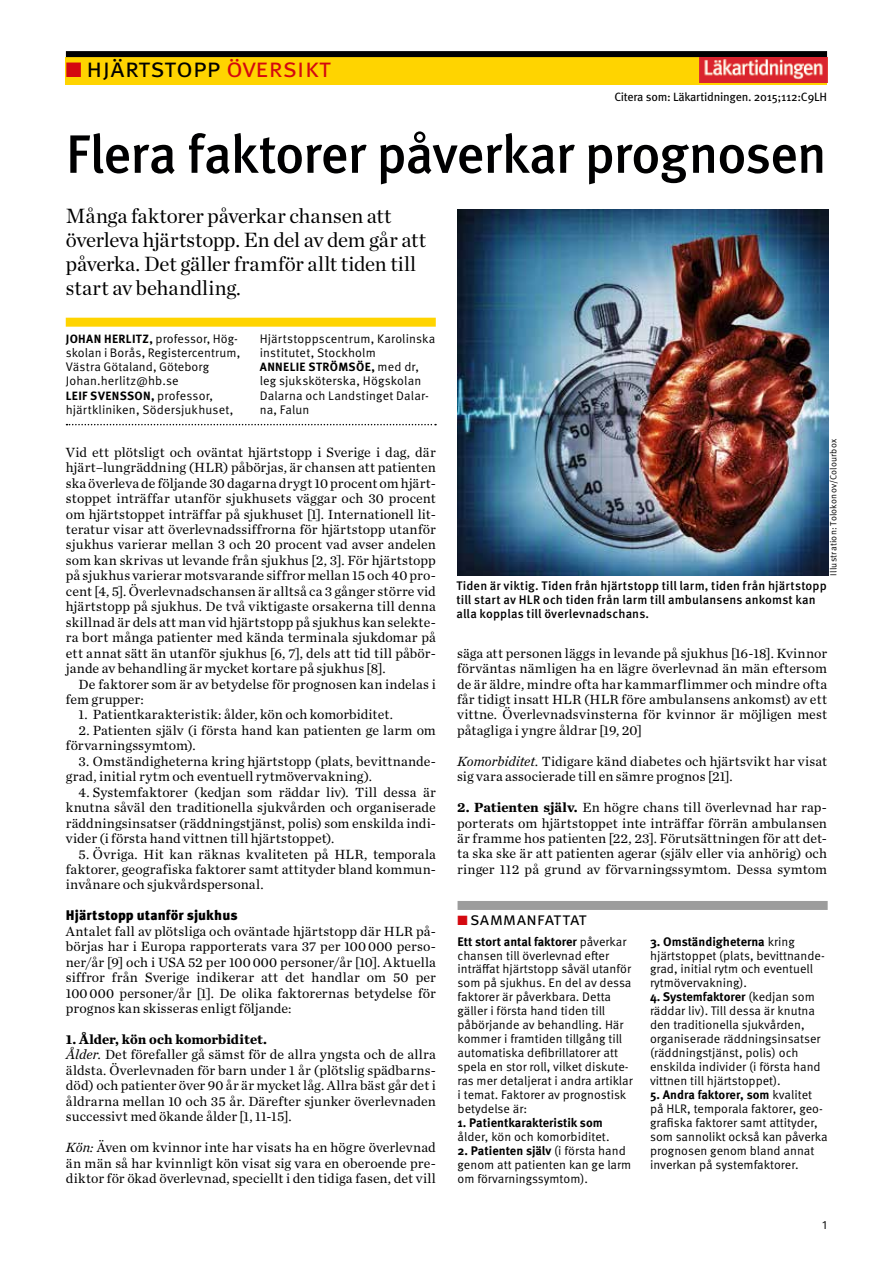
<style>
.page{position:relative;width:893px;height:1263px;background:#fff}
.page>*{position:absolute;margin:0;border:0;box-sizing:border-box;transform-origin:0 0}
.t1{font:500 54px "Meta OT";letter-spacing:-.025em;color:#000001}
.t2{font:27px "Meta OT Norm";letter-spacing:-.01em;color:#000001}
.t3{font:21px/24px "Chronicle Deck";letter-spacing:-.005em;color:#000001}
.t4{font:18px "Meta OT Norm";letter-spacing:-.015em;color:#000001}
.t5{font:13.95px/15.5px "Chronicle Text G1";letter-spacing:.01em;color:#000001;text-align:justify}
.t6{font:900 13.95px "Meta OT";letter-spacing:.005em;color:#000001}
.t7{font:12.45px/14px "Meta OT Norm";color:#000001}
.t8{font:700 12.45px "Meta OT";color:#000001}
.t9{font:500 12.45px/14.2px "Meta OT";letter-spacing:.01em;color:#000001}
.t10{font:700 12px "Meta OT";letter-spacing:.03em;color:#000001}
.t11{font:12px "Meta OT";letter-spacing:-.02em;color:#000001}
.t12{font:12px "Meta OT Norm";color:#000001}
.t13{font:9px "Meta OT Norm";letter-spacing:.02em;color:#000001}
.s1{color:#d4080f}
.s2{font-family:"Meta OT";font-weight:700;font-size:21px;color:#d4080f}
.s3{font-family:"Meta OT";font-weight:700;font-size:12px}
.s4{font-family:"Meta OT Norm";font-weight:400;font-size:12.45px}
.s5{font-weight:700}
.s6{font-style:italic}
.s7{font-family:"Meta OT Norm";font-weight:400}
</style>
<div class="page">
<div style="left:66px;top:57px;width:761px;height:28px;background:#ffd400"></div>
<div style="left:66px;top:51px;width:761px;height:6px;background:#000001"></div>
<div style="left:458px;top:901px;width:370px;height:9px;background:#9c9c9c"></div>
<div style="left:66px;top:318px;width:370px;height:9px;background:#ffd400"></div>
<svg style="left:67px;top:424px;width:369px;height:1px"></svg>
<img style="left:700px;top:57px;width:127px;height:25px">
<img style="left:458px;top:209px;width:370px;height:366px">
<h2 class="t2" style="left:66px;top:51px;width:267px"><span class="s1">■</span><span class="s2">■</span> hjärtstopp <span class="s1">översikt</span></h2>
<p class="t11" style="left:614px;top:89px;width:214px">Citera som: Läkartidningen. 2015;112:C9LH</p>
<h1 class="t1" style="left:66px;top:121px;width:763px">Flera faktorer påverkar prognosen</h1>
<h3 class="t3" style="left:66px;top:202px;width:362px">Många faktorer påverkar chansen att överleva hjärtstopp. En del av dem går att påverka. Det gäller framför allt tiden till start av behandling.</h3>
<p class="t7" style="left:66px;top:331px;width:176px"><span class="s3">JOHAN HERLITZ,</span> professor, Hög&shy;skolan i Borås, Registercentrum,<br>Västra Götaland, Göteborg<br>Johan.herlitz@hb.se</p>
<p class="t10" style="left:66px;top:388px;width:149px">LEIF SVENSSON, <span class="s4">professor,</span></p>
<p class="t7" style="left:66px;top:403px;width:169px">hjärtkliniken, Södersjukhuset,</p>
<p class="t7" style="left:260px;top:331px;width:177px">Hjärtstoppscentrum, Karolinska institutet, Stockholm</p>
<p class="t10" style="left:260px;top:359px;width:161px">ANNELIE STRÖMSÖE, <span class="s4">med dr,</span></p>
<p class="t7" style="left:260px;top:374px;width:171px">leg sjuksköterska, Högskolan<br>Dalarna och Landstinget Dalar&shy;na, Falun</p>
<p class="t5" style="left:66px;top:444px;width:371px">Vid ett plötsligt och oväntat hjärtstopp i Sverige i dag, där hjärt–lungräddning (HLR) påbörjas, är chansen att patienten ska överleva de följande 30 dagarna drygt 10 procent om hjärt&shy;stoppet inträffar utanför sjukhusets väggar och 30 procent om hjärtstoppet inträffar på sjukhuset [1]. Internationell lit&shy;teratur visar att överlevnadssiffrorna för hjärtstopp utanför sjukhus varierar mellan 3 och 20 procent vad avser andelen som kan skrivas ut levande från sjukhus [2, 3]. För hjärtstopp på sjukhus varierar motsvarande siffror mellan 15 och 40 pro&shy;cent [4, 5]. Överlevnadschansen är alltså ca 3 gånger större vid hjärtstopp på sjukhus. De två viktigaste orsakerna till denna skillnad är dels att man vid hjärtstopp på sjukhus kan selekte&shy;ra bort många patienter med kända terminala sjukdomar på ett annat sätt än utanför sjukhus [6, 7], dels att tid till påbör&shy;jande av behandling är mycket kortare på sjukhus [8].</p>
<p class="t5" style="left:66px;top:675px;width:371px;text-indent:13px">De faktorer som är av betydelse för prognosen kan indelas i fem grupper:</p>
<p class="t5" style="left:79px;top:706px;width:316px">1. Patientkarakteristik: ålder, kön och komorbiditet.</p>
<p class="t5" style="left:66px;top:722px;width:371px;text-indent:13px">2. Patienten själv (i första hand kan patienten ge larm om förvarningssymtom).</p>
<p class="t5" style="left:66px;top:753px;width:371px;text-indent:13px">3. Omständigheterna kring hjärtstopp (plats, bevittnande&shy;grad, initial rytm och eventuell rytmövervakning).</p>
<p class="t5" style="left:66px;top:783px;width:371px;text-indent:13px">4. Systemfaktorer (kedjan som räddar liv). Till dessa är knutna såväl den traditionella sjukvården och organiserade räddningsinsatser (räddningstjänst, polis) som enskilda indi&shy;vider (i första hand vittnen till hjärtstoppet).</p>
<p class="t5" style="left:66px;top:845px;width:371px;text-indent:13px">5. Övriga. Hit kan räknas kvaliteten på HLR, temporala faktorer, geografiska faktorer samt attityder bland kommun&shy;invånare och sjukvårdspersonal.</p>
<p class="t6" style="left:66px;top:907px;width:173px">Hjärtstopp utanför sjukhus</p>
<p class="t5" style="left:66px;top:922px;width:371px">Antalet fall av plötsliga och oväntade hjärtstopp där HLR på&shy;börjas har i Europa rapporterats vara 37 per 100 000 perso&shy;ner/år [9] och i USA 52 per 100 000 personer/år [10]. Aktuella siffror från Sverige indikerar att det handlar om 50 per 100 000 personer/år [1]. De olika faktorernas betydelse för prognos kan skisseras enligt följande:</p>
<p class="t5" style="left:66px;top:1031px;width:371px;text-align:left"><span class="s5">1. Ålder, kön och komorbiditet.<br></span><span class="s6">Ålder.</span> Det förefaller gå sämst för de allra yngsta och de allra äldsta. Överlevnaden för barn under 1 år (plötslig spädbarns&shy;död) och patienter över 90 år är mycket låg. Allra bäst går det i åldrarna mellan 10 och 35 år. Därefter sjunker överlevnaden successivt med ökande ålder [1, 11-15].</p>
<p class="t5" style="left:66px;top:1139px;width:371px"><span class="s6">Kön:</span> Även om kvinnor inte har visats ha en högre överlevnad än män så har kvinnligt kön visat sig vara en oberoende pre&shy;diktor för ökad överlevnad, speciellt i den tidiga fasen, det vill</p>
<p class="t13" style="left:828px;top:576px;width:138px;rotate:-90deg">Illustration: Tolokonov/Colourbox</p>
<p class="t9" style="left:456px;top:578px;width:372px">Tiden är viktig. Tiden från hjärtstopp till larm, tiden från hjärtstopp till start av HLR och tiden från larm till ambulansens ankomst kan alla kopplas till överlevnadschans.</p>
<p class="t5" style="left:457px;top:644px;width:371px">säga att personen läggs in levande på sjukhus [16-18]. Kvinnor förväntas nämligen ha en lägre överlevnad än män eftersom de är äldre, mindre ofta har kammarflimmer och mindre ofta får tidigt insatt HLR (HLR före ambulansens ankomst) av ett vittne. Överlevnadsvinsterna för kvinnor är möjligen mest påtagliga i yngre åldrar [19, 20]</p>
<p class="t5" style="left:457px;top:753px;width:371px"><span class="s6">Komorbiditet.</span> Tidigare känd diabetes och hjärtsvikt har visat sig vara associerade till en sämre prognos [21].</p>
<p class="t5" style="left:457px;top:799px;width:371px"><span class="s5">2. Patienten själv.</span> En högre chans till överlevnad har rap&shy;porterats om hjärtstoppet inte inträffar förrän ambulansen är framme hos patienten [22, 23]. Förutsättningen för att det&shy;ta ska ske är att patienten agerar (själv eller via anhörig) och ringer 112 på grund av förvarningssymtom. Dessa symtom</p>
<p class="t4" style="left:458px;top:908px;width:131px"><span class="s1">■</span> sammanfattat</p>
<p class="t8" style="left:458px;top:933px;width:171px">Ett stort antal faktorer <span class="s7">påverkar</span></p>
<p class="t7" style="left:458px;top:948px;width:177px">chansen till överlevnad efter inträffat hjärtstopp såväl utanför som på sjukhus. En del av dessa faktorer är påverkbara. Detta gäller i första hand tiden till påbörjande av behandling. Här kommer i framtiden tillgång till automatiska defibrillatorer att spela en stor roll, vilket diskute&shy;ras mer detaljerat i andra artiklar i temat. Faktorer av prognostisk betydelse är:</p>
<p class="t8" style="left:458px;top:1115px;width:147px">1. Patientkarakteristik som</p>
<p class="t7" style="left:458px;top:1130px;width:153px">ålder, kön och komorbiditet.</p>
<p class="t8" style="left:458px;top:1142px;width:170px">2. Patienten själv <span class="s7">(i första hand</span></p>
<p class="t7" style="left:458px;top:1158px;width:175px">genom att patienten kan ge larm om förvarningssymtom).</p>
<p class="t8" style="left:650px;top:933px;width:146px">3. Omständigheterna <span class="s7">kring</span></p>
<p class="t7" style="left:650px;top:948px;width:176px">hjärtstoppet (plats, bevittnande&shy;grad, initial rytm och eventuell rytmövervakning).</p>
<p class="t8" style="left:650px;top:989px;width:166px">4. Systemfaktorer <span class="s7">(kedjan som</span></p>
<p class="t7" style="left:650px;top:1004px;width:172px">räddar liv). Till dessa är knutna den traditionella sjukvården, organiserade räddningsinsatser (räddningstjänst, polis) och enskilda individer (i första hand vittnen till hjärtstoppet).</p>
<p class="t8" style="left:650px;top:1087px;width:164px">5. Andra faktorer, som <span class="s7">kvalitet</span></p>
<p class="t7" style="left:650px;top:1102px;width:179px">på HLR, temporala faktorer, geo&shy;grafiska faktorer samt attityder, som sannolikt också kan påverka prognosen genom bland annat inverkan på systemfaktorer.</p>
<p class="t12" style="left:822px;top:1218px;width:6px">1</p>
</div>
